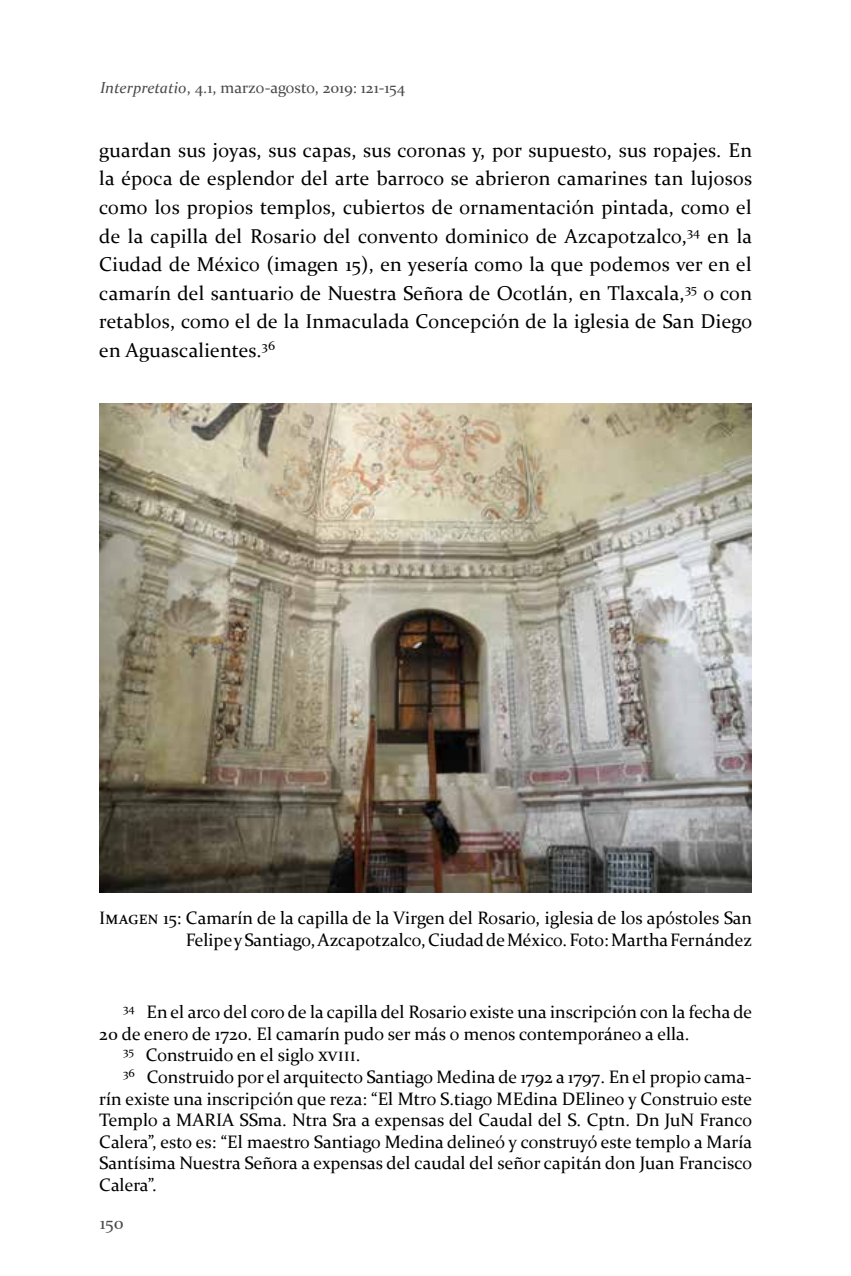
<style>
.page{position:relative;width:851px;height:1276px;background:#fff}
.page>*{position:absolute;margin:0;border:0;box-sizing:border-box;transform-origin:0 0}
.t1{font:20px/28.6px "Constantia";letter-spacing:.01em;color:#000;text-align:justify}
.t2{font:18px/21.6px "Constantia";color:#000;text-align:right}
.t3{font:18px "Constantia";color:#4a4a49}
.t4{font:16px "Constantia";color:#4a4a49}
.s1{font-style:italic}
</style>
<div class="page">
<img style="left:99px;top:403px;width:652px;height:489px">
<p class="t4" style="left:100px;top:76px;width:307px"><span class="s1">Interpretatio</span>, 4.1, marzo-agosto, 2019: 121-154</p>
<p class="t1" style="left:99px;top:135px;width:654px">guardan sus joyas, sus capas, sus coronas y, por supuesto, sus ropajes. En la época de esplendor del arte barroco se abrieron camarines tan lujosos como los propios templos, cubiertos de ornamentación pintada, como el de la capilla del Rosario del convento dominico de Azcapotzalco,<sup>34</sup> en la Ciudad de México (imagen 15), en yesería como la que podemos ver en el camarín del santuario de Nuestra Señora de Ocotlán, en Tlaxcala,<sup>35</sup> o con retablos, como el de la Inmaculada Concepción de la iglesia de San Diego en Aguascalientes.<sup>36</sup></p>
<p class="t2" style="left:99px;top:906px;width:654px">Imagen 15: Camarín de la capilla de la Virgen del Rosario, iglesia de los apóstoles San<br>Felipe y Santiago, Azcapotzalco, Ciudad de México. Foto: Martha Fernández</p>
<p class="t2" style="left:123px;top:1000px;width:630px"><sup>34</sup> En el arco del coro de la capilla del Rosario existe una inscripción con la fecha de</p>
<p class="t2" style="left:99px;top:1022px;width:591px">20 de enero de 1720. El camarín pudo ser más o menos contemporáneo a ella.</p>
<p class="t2" style="left:123px;top:1043px;width:238px"><sup>35</sup> Construido en el siglo xviii.</p>
<p class="t2" style="left:123px;top:1065px;width:629px"><sup>36</sup> Construido por el arquitecto Santiago Medina de 1792 a 1797. En el propio cama-</p>
<p class="t2" style="left:99px;top:1086px;width:654px">rín existe una inscripción que reza: “El Mtro S.tiago MEdina DElineo y Construio este</p>
<p class="t2" style="left:99px;top:1108px;width:654px">Templo a MARIA SSma. Ntra Sra a expensas del Caudal del S. Cptn. Dn JuN Franco</p>
<p class="t2" style="left:99px;top:1130px;width:654px">Calera”, esto es: “El maestro Santiago Medina delineó y construyó este templo a María</p>
<p class="t2" style="left:99px;top:1151px;width:654px">Santísima Nuestra Señora a expensas del caudal del señor capitán don Juan Francisco</p>
<p class="t2" style="left:99px;top:1173px;width:59px">Calera”.</p>
<p class="t3" style="left:100px;top:1210px;width:25px">150</p>
</div>
